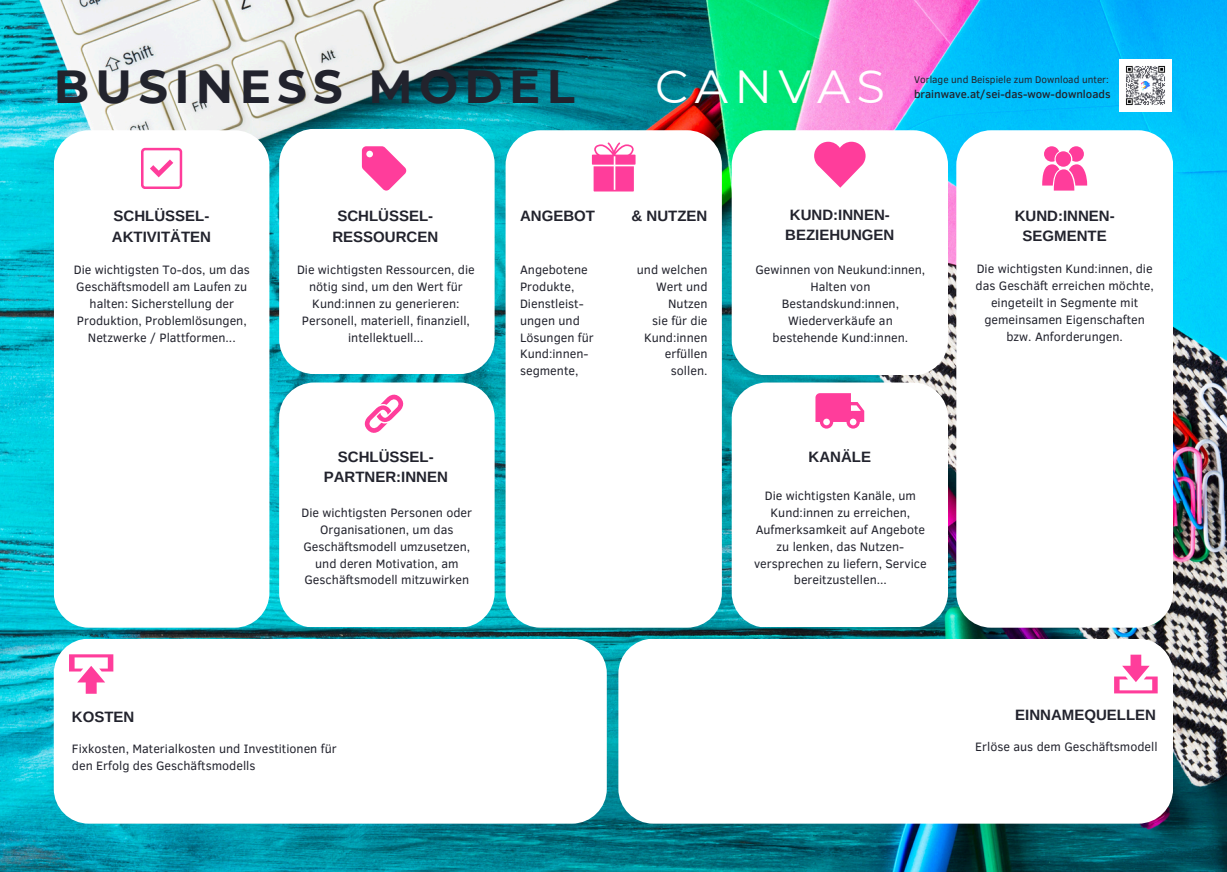
<style>
.page{position:relative;width:1227px;height:872px;background:#fff}
.page>*{position:absolute;margin:0;border:0;box-sizing:border-box;transform-origin:0 0}
.t1{font:700 46.38px "Montserrat";letter-spacing:.135em;color:#22232d}
.t2{font:46.38px "Montserrat";letter-spacing:.135em;color:#fff}
.t3{font:700 15px/20.6px "Arimo";color:#22232d;text-align:center}
.t4{font:12.5px/16.9px "Clear Sans";color:#22232d;text-align:center}
.t5{font:500 11.25px "Clear Sans";color:#22232d}
.t6{font:10px "Clear Sans";color:#22232d}
</style>
<div class="page">
<img style="left:0;top:0;width:1226px;height:871px">
<div style="left:956px;top:130px;width:216px;height:498px;background:#fff;border-radius:35px"></div>
<div style="left:731px;top:382px;width:216px;height:245px;background:#fff;border-radius:35px"></div>
<div style="left:54px;top:639px;width:552px;height:185px;background:#fff;border-radius:35px"></div>
<div style="left:618px;top:639px;width:554px;height:185px;background:#fff;border-radius:35px"></div>
<div style="left:731px;top:130px;width:216px;height:245px;background:#fff;border-radius:35px"></div>
<div style="left:54px;top:130px;width:215px;height:498px;background:#fff;border-radius:35px"></div>
<div style="left:505px;top:130px;width:216px;height:498px;background:#fff;border-radius:35px"></div>
<div style="left:279px;top:129px;width:215px;height:245px;background:#fff;border-radius:35px"></div>
<div style="left:279px;top:382px;width:215px;height:245px;background:#fff;border-radius:35px"></div>
<svg style="left:364px;top:394px;width:40px;height:39px"></svg>
<svg style="left:814px;top:142px;width:51px;height:46px"></svg>
<svg style="left:815px;top:393px;width:49px;height:36px"></svg>
<svg style="left:591px;top:142px;width:44px;height:49px"></svg>
<svg style="left:362px;top:146px;width:44px;height:45px"></svg>
<svg style="left:141px;top:148px;width:41px;height:41px"></svg>
<svg style="left:69px;top:654px;width:44px;height:40px"></svg>
<svg style="left:1114px;top:655px;width:42px;height:38px"></svg>
<svg style="left:1042px;top:146px;width:44px;height:45px"></svg>
<img style="left:1119px;top:60px;width:52px;height:51px">
<h2 class="t1" style="left:54px;top:58px;width:522px">BUSINESS MODEL</h2>
<h2 class="t2" style="left:655px;top:58px;width:231px">CANVAS</h2>
<h4 class="t6" style="left:913px;top:72px;width:196px">Vorlage und Beispiele zum Download unter:</h4>
<p class="t5" style="left:913px;top:86px;width:198px">brainwave.at/sei-das-wow-downloads</p>
<p class="t3" style="left:112px;top:206px;width:101px;text-align:left">SCHLÜSSEL-<br>AKTIVITÄTEN</p>
<p class="t4" style="left:74px;top:260px;width:177px">Die wichtigsten To-dos, um das<br>Geschäftsmodell am Laufen zu halten: Sicherstellung der<br>Produktion, Problemlösungen,<br>Netzwerke / Plattformen...</p>
<h1 class="t3" style="left:332px;top:206px;width:107px">SCHLÜSSEL-<br>RESSOURCEN</h1>
<p class="t4" style="left:297px;top:260px;width:179px">Die wichtigsten Ressourcen, die nötig sind, um den Wert für<br>Kund:innen zu generieren:<br>Personell, materiell, finanziell, intellektuell...</p>
<h3 class="t3" style="left:324px;top:446px;width:126px">SCHLÜSSEL-<br>PARTNER:INNEN</h3>
<p class="t4" style="left:301px;top:503px;width:172px">Die wichtigsten Personen oder<br>Organisationen, um das<br>Geschäftsmodell umzusetzen, und deren Motivation, am<br>Geschäftsmodell mitzuwirken</p>
<p class="t3" style="left:520px;top:206px;width:76px">ANGEBOT</p>
<h2 class="t3" style="left:631px;top:206px;width:77px">&amp; NUTZEN</h2>
<p class="t4" style="left:520px;top:260px;width:75px;text-align:left">Angebotene<br>Produkte,<br>Dienstleist&shy;ungen und<br>Lösungen für<br>Kund:innen&shy;segmente,</p>
<h4 class="t4" style="left:636px;top:260px;width:72px;text-align:right">und welchen<br>Wert und<br>Nutzen<br>sie für die<br>Kund:innen erfüllen sollen.</h4>
<h4 class="t3" style="left:785px;top:204px;width:111px">KUND:INNEN-<br>BEZIEHUNGEN</h4>
<h2 class="t4" style="left:755px;top:260px;width:171px">Gewinnen von Neukund:innen,<br>Halten von<br>Bestandskund:innen,<br>Wiederverkäufe an bestehende Kund:innen.</h2>
<h2 class="t3" style="left:808px;top:446px;width:64px">KANÄLE</h2>
<p class="t4" style="left:754px;top:487px;width:174px">Die wichtigsten Kanäle, um<br>Kund:innen zu erreichen,<br>Aufmerksamkeit auf Angebote zu lenken, das Nutzen&shy;versprechen zu liefern, Service bereitzustellen...</p>
<h2 class="t3" style="left:72px;top:707px;width:64px">KOSTEN</h2>
<h4 class="t4" style="left:72px;top:740px;width:266px;text-align:left">Fixkosten, Materialkosten und Investitionen für den Erfolg des Geschäftsmodells</h4>
<h4 class="t3" style="left:1014px;top:205px;width:101px">KUND:INNEN-<br>SEGMENTE</h4>
<p class="t4" style="left:975px;top:260px;width:180px">Die wichtigsten Kund:innen, die das Geschäft erreichen möchte, eingeteilt in Segmente mit gemeinsamen Eigenschaften bzw. Anforderungen.</p>
<p class="t3" style="left:1014px;top:705px;width:142px">EINNAMEQUELLEN</p>
<h2 class="t4" style="left:974px;top:738px;width:184px">Erlöse aus dem Geschäftsmodell</h2>
</div>
